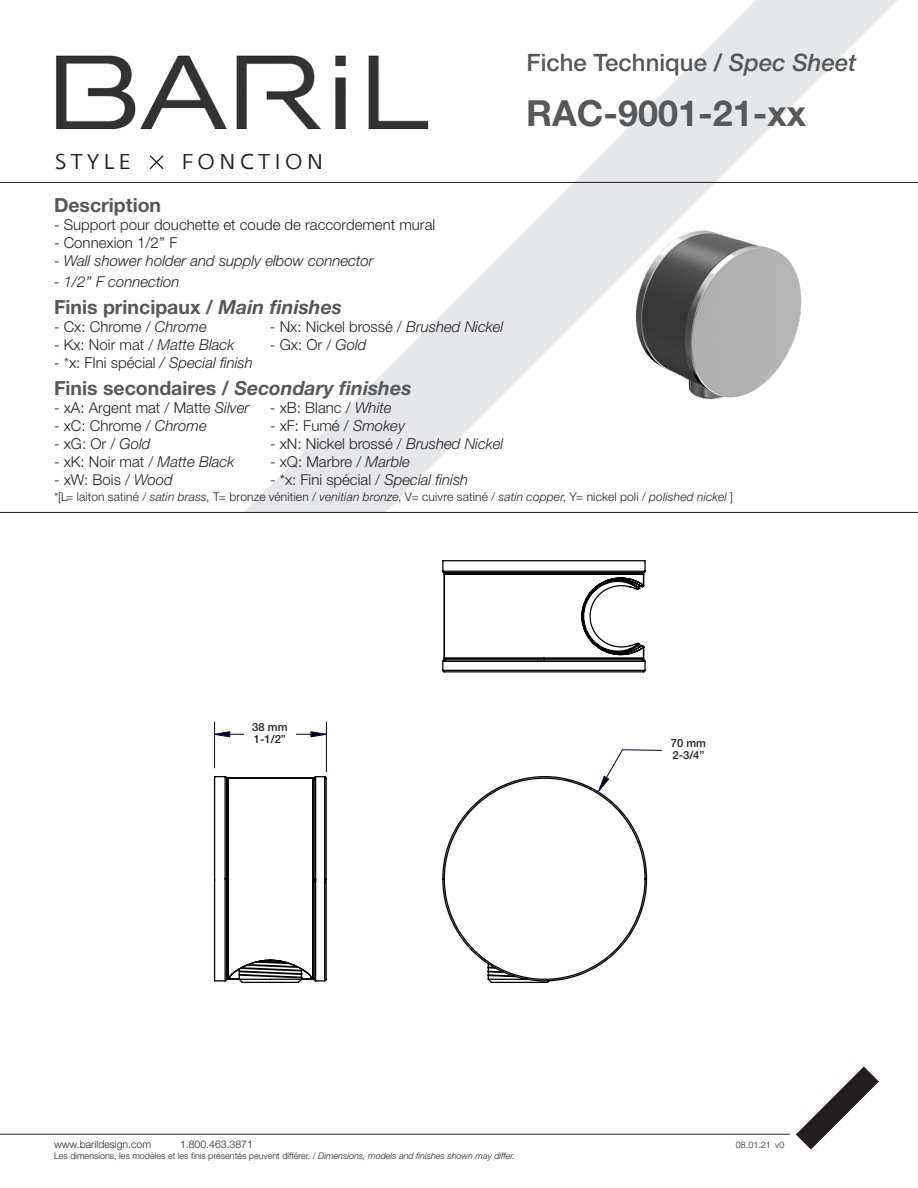
<style>
.page{position:relative;width:918px;height:1188px;background:#fff}
.page>*{position:absolute;margin:0;border:0;box-sizing:border-box;transform-origin:0 0}
.t1{font:700 36px "Helvetica Neue LT Std";color:#57585a}
.t2{font:500 24px "Helvetica Neue LT Std";color:#57585a}
.t3{font:21.3px "Fedra Sans Greek Book TF";letter-spacing:.2em;color:#231f20}
.t4{font:700 19.5px "Helvetica Neue LT Std";color:#57585a}
.t5{font:300 15px "Helvetica Neue LT Std";color:#231f20}
.t6{font:italic 300 15px "Helvetica Neue LT Std";color:#231f20}
.t7{font:300 12px "Helvetica Neue LT Std";letter-spacing:.015em;color:#231f20}
.t8{font:500 11.25px "Helvetica Neue LT Std";color:#231f20}
.t9{font:300 10.5px "Helvetica Neue LT Std";color:#231f20}
.t10{font:300 9px "Helvetica Neue LT Std";color:#231f20}
.s1{font-style:italic}
.s2{font-style:normal}
</style>
<div class="page">
<img style="left:54px;top:55px;width:189px;height:127px">
<svg style="left:148px;top:154px;width:17px;height:17px"></svg>
<hr style="left:0;top:1134px;width:790px;height:1px;background:#231f20">
<svg style="left:796px;top:1066px;width:83px;height:84px"></svg>
<svg style="left:243px;top:0;width:655px;height:512px"></svg>
<hr style="left:0;top:512px;width:918px;height:1px;background:#231f20">
<img style="left:556px;top:193px;width:308px;height:245px">
<svg style="left:215px;top:731px;width:15px;height:7px"></svg>
<hr style="left:214px;top:722px;width:1px;height:46px;background:#003">
<hr style="left:326px;top:722px;width:1px;height:50px;background:#003">
<hr style="left:215px;top:734px;width:111px;height:1px;background:#003">
<svg style="left:310px;top:731px;width:17px;height:7px"></svg>
<svg style="left:442px;top:560px;width:204px;height:113px"></svg>
<svg style="left:442px;top:749px;width:220px;height:234px"></svg>
<svg style="left:213px;top:776px;width:114px;height:207px"></svg>
<hr style="left:0;top:182px;width:918px;height:1px;background:#231f20">
<div style="left:244px;top:717px;width:52px;height:32px;background:#fff"></div>
<p class="t2" style="left:526px;top:48px;width:331px">Fiche Technique / <span class="s1">Spec Sheet</span></p>
<h3 class="t3" style="left:55px;top:151px;width:77px">STYLE</h3>
<h3 class="t3" style="left:181px;top:151px;width:144px">FONCTION</h3>
<p class="t1" style="left:526px;top:91px;width:282px">RAC-9001-21-xx</p>
<p class="t4" style="left:54px;top:193px;width:109px">Description</p>
<p class="t5" style="left:54px;top:215px;width:383px">- Support pour douchette et coude de raccordement mural</p>
<p class="t5" style="left:54px;top:233px;width:125px">- Connexion 1/2’’ F</p>
<p class="t6" style="left:54px;top:251px;width:321px">- Wall shower holder and supply elbow connector</p>
<p class="t6" style="left:54px;top:272px;width:127px">- 1/2’’ F connection</p>
<p class="t4" style="left:54px;top:295px;width:290px">Finis principaux / <span class="s1">Main finishes</span></p>
<p class="t5" style="left:54px;top:317px;width:154px">- Cx: Chrome / <span class="s1">Chrome</span></p>
<p class="t5" style="left:270px;top:317px;width:235px">- Nx: Nickel brossé / <span class="s1">Brushed Nickel</span></p>
<p class="t5" style="left:54px;top:335px;width:182px">- Kx: Noir mat / <span class="s1">Matte Black</span></p>
<p class="t5" style="left:270px;top:335px;width:98px">- Gx: Or / <span class="s1">Gold</span></p>
<p class="t6" style="left:54px;top:353px;width:200px">- <span class="s2">*x: FIni spécial</span> / Special finish</p>
<p class="t4" style="left:54px;top:376px;width:359px">Finis secondaires / <span class="s1">Secondary finishes</span></p>
<p class="t5" style="left:54px;top:398px;width:197px">- xA: Argent mat / Matte <span class="s1">Silver</span></p>
<p class="t5" style="left:270px;top:398px;width:123px">- xB: Blanc / <span class="s1">White</span></p>
<p class="t5" style="left:54px;top:416px;width:154px">- xC: Chrome / <span class="s1">Chrome</span></p>
<p class="t5" style="left:270px;top:416px;width:137px">- xF: Fumé / <span class="s1">Smokey</span></p>
<p class="t5" style="left:54px;top:434px;width:98px">- xG: Or / <span class="s1">Gold</span></p>
<p class="t5" style="left:270px;top:434px;width:235px">- xN: Nickel brossé / <span class="s1">Brushed Nickel</span></p>
<p class="t5" style="left:54px;top:452px;width:182px">- xK: Noir mat / <span class="s1">Matte Black</span></p>
<p class="t5" style="left:270px;top:452px;width:142px">- xQ: Marbre / <span class="s1">Marble</span></p>
<p class="t5" style="left:54px;top:470px;width:120px">- xW: Bois / <span class="s1">Wood</span></p>
<p class="t5" style="left:270px;top:470px;width:200px">- *x: Fini spécial / <span class="s1">Special finish</span></p>
<p class="t7" style="left:54px;top:489px;width:681px">*[L= laiton satiné / <span class="s1">satin brass</span>, T= bronze vénitien / <span class="s1">venitian bronze</span>, V= cuivre satiné / <span class="s1">satin copper</span>, Y= nickel poli / <span class="s1">polished nickel</span> ]</p>
<p class="t8" style="left:252px;top:721px;width:37px">38 mm</p>
<p class="t8" style="left:254px;top:733px;width:34px">1-1/2”</p>
<p class="t8" style="left:671px;top:737px;width:37px">70 mm</p>
<p class="t8" style="left:672px;top:749px;width:34px">2-3/4”</p>
<p class="t9" style="left:54px;top:1138px;width:99px">www.barildesign.com</p>
<p class="t9" style="left:180px;top:1138px;width:74px">1.800.463.3871</p>
<p class="t10" style="left:736px;top:1139px;width:37px">08.01.21</p>
<p class="t10" style="left:54px;top:1150px;width:463px">Les dimensions, les modèles et les finis présentés peuvent différer. / <span class="s1">Dimensions, models and finishes shown may differ.</span></p>
<p class="t10" style="left:775px;top:1140px;width:11px">v0</p>
</div>
